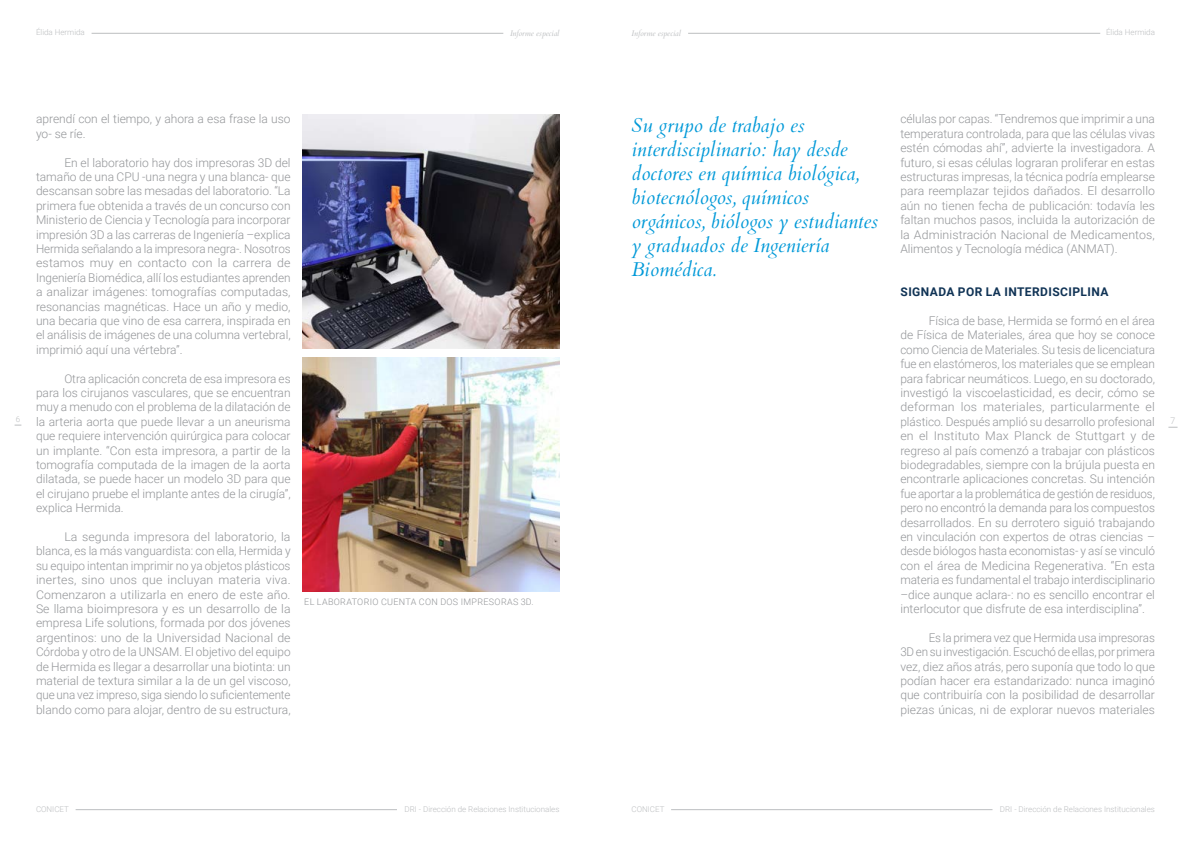
<style>
.page{position:relative;width:1191px;height:842px;background:#fff}
.page>*{position:absolute;margin:0;border:0;box-sizing:border-box;transform-origin:0 0}
.t1{font:italic 20px/24px "Cardo";color:#0099d8}
.t2{font:300 12px/14.4px "Roboto";color:#939598;text-align:justify}
.t3{font:700 12px "Roboto";letter-spacing:.035em;color:#103355}
.t4{font:300 9px "Roboto";letter-spacing:.035em;color:#939598}
.t5{font:300 9px "Roboto Mono";color:#bcbec0}
.t6{font:300 8px "Roboto";color:#bcbec0}
.t7{font:italic 8px "Cardo";color:#bcbec0}
</style>
<div class="page">
<hr style="left:688px;top:33px;width:412px;height:1px;background:#bcbec0">
<hr style="left:92px;top:33px;width:411px;height:1px;background:#bcbec0">
<hr style="left:76px;top:809px;width:321px;height:1px;background:#bcbec0">
<hr style="left:671px;top:809px;width:321px;height:1px;background:#bcbec0">
<img style="left:302px;top:115px;width:257px;height:234px">
<img style="left:302px;top:357px;width:257px;height:234px">
<p class="t6" style="left:36px;top:26px;width:50px">Élida Hermida</p>
<p class="t7" style="left:510px;top:29px;width:51px">Informe especial</p>
<p class="t7" style="left:631px;top:29px;width:51px">Informe especial</p>
<p class="t6" style="left:1106px;top:26px;width:50px">Élida Hermida</p>
<p class="t2" style="left:36px;top:111px;width:256px">aprendí con el tiempo, y ahora a esa frase la uso yo- se ríe.</p>
<p class="t2" style="left:36px;top:155px;width:256px;text-indent:28px">En el laboratorio hay dos impresoras 3D del tamaño de una CPU -una negra y una blanca- que descansan sobre las mesadas del laboratorio. “La primera fue obtenida a través de un concurso con Ministerio de Ciencia y Tecnología para incorporar impresión 3D a las carreras de I ngeniería –explica Hermida señalando a la impresora negra-. Nosotros estamos muy en contacto con la carrera de I ngeniería Biomédica, allí los estudiantes aprenden a analizar imágenes: tomografías computadas, resonancias magnéticas. Hace un año y medio, una becaria que vino de esa carrera, inspirada en el análisis de imágenes de una columna vertebral, imprimió aquí una vértebra”.</p>
<p class="t2" style="left:36px;top:371px;width:256px;text-indent:28px">Otra aplicación concreta de esa impresora es para los cirujanos vasculares, que se encuentran muy a menudo con el problema de la dilatación de la arteria aorta que puede llevar a un aneurisma que requiere intervención quirúrgica para colocar un implante. “Con esta impresora, a partir de la tomografía computada de la imagen de la aorta dilatada, se puede hacer un modelo 3D para que el cirujano pruebe el implante antes de la cirugía”, explica Hermida.</p>
<p class="t2" style="left:36px;top:529px;width:256px;text-indent:28px">La segunda impresora del laboratorio, la blanca, es la más vanguardista: con ella, Hermida y su equipo intentan imprimir no ya objetos plásticos inertes, sino unos que incluyan materia viva.<br>Comenzaron a utilizarla en enero de este año.<br>Se llama bioimpresora y es un desarrollo de la empresa Life solutions, formada por dos jóvenes argentinos: uno de la Universidad Nacional de Córdoba y otro de la UNSAM. El objetivo del equipo de Hermida es llegar a desarrollar una biotinta: un material de textura similar a la de un gel viscoso, que una vez impreso, siga siendo lo suficientemente blando como para alojar, dentro de su estructura,</p>
<p class="t2" style="left:900px;top:111px;width:256px">células por capas. “Tendremos que imprimir a una temperatura controlada, para que las células vivas estén cómodas ahí”, advierte la investigadora. A futuro, si esas células lograran proliferar en estas estructuras impresas, la técnica podría emplearse para reemplazar tejidos dañados. El desarrollo aún no tienen fecha de publicación: todavía les faltan muchos pasos, incluida la autorización de la Administración Nacional de Medicamentos, Alimentos y Tecnología médica (ANMAT).</p>
<p class="t3" style="left:900px;top:284px;width:209px">SIGNADA POR LA INTERDISCIPLINA</p>
<p class="t2" style="left:900px;top:313px;width:256px;text-indent:28px">Física de base, Hermida se formó en el área de Física de Materiales, área que hoy se conoce como Ciencia de Materiales. Su tesis de licenciatura fue en elastómeros, los materiales que se emplean para fabricar neumáticos. Luego, en su doctorado, investigó la viscoelasticidad, es decir, cómo se deforman los materiales, particularmente el plástico. Después amplió su desarrollo profesional en el I nstituto Max Planck de Stuttgart y de regreso al país comenzó a trabajar con plásticos biodegradables, siempre con la brújula puesta en encontrarle aplicaciones concretas. Su intención fue aportar a la problemática de gestión de residuos, pero no encontró la demanda para los compuestos desarrollados. En su derrotero siguió trabajando en vinculación con expertos de otras ciencias – desde biólogos hasta economistas- y así se vinculó con el área de Medicina Regenerativa. “En esta materia es fundamental el trabajo interdisciplinario –dice aunque aclara-: no es sencillo encontrar el interlocutor que disfrute de esa interdisciplina”.</p>
<p class="t2" style="left:900px;top:630px;width:256px;text-indent:28px">Es la primera vez que Hermida usa impresoras 3D en su investigación. Escuchó de ellas, por primera vez, diez años atrás, pero suponía que todo lo que podían hacer era estandarizado: nunca imaginó que contribuiría con la posibilidad de desarrollar piezas únicas, ni de explorar nuevos materiales</p>
<h1 class="t1" style="left:631px;top:113px;width:248px">Su grupo de trabajo es interdisciplinario: hay desde doctores en química biológica, biotecnólogos, químicos orgánicos, biólogos y estudiantes y graduados de Ingeniería<br>Biomédica.</h1>
<p class="t6" style="left:16px;top:413px;width:6px">6</p>
<p class="t5" style="left:1170px;top:414px;width:7px">7</p>
<p class="t4" style="left:304px;top:596px;width:31px">el labor</p>
<p class="t4" style="left:346px;top:596px;width:13px">ator</p>
<p class="t4" style="left:370px;top:596px;width:25px">io cuent</p>
<p class="t4" style="left:411px;top:596px;width:60px">a con dos impre</p>
<p class="t4" style="left:489px;top:596px;width:46px">soras 3d.</p>
<p class="t6" style="left:36px;top:803px;width:35px">CONICET</p>
<p class="t6" style="left:404px;top:803px;width:156px">DRI - Dirección de Relaciones Institucionales</p>
<p class="t6" style="left:631px;top:803px;width:35px">CONICET</p>
<p class="t6" style="left:1000px;top:803px;width:156px">DRI - Dirección de Relaciones Institucionales</p>
</div>
